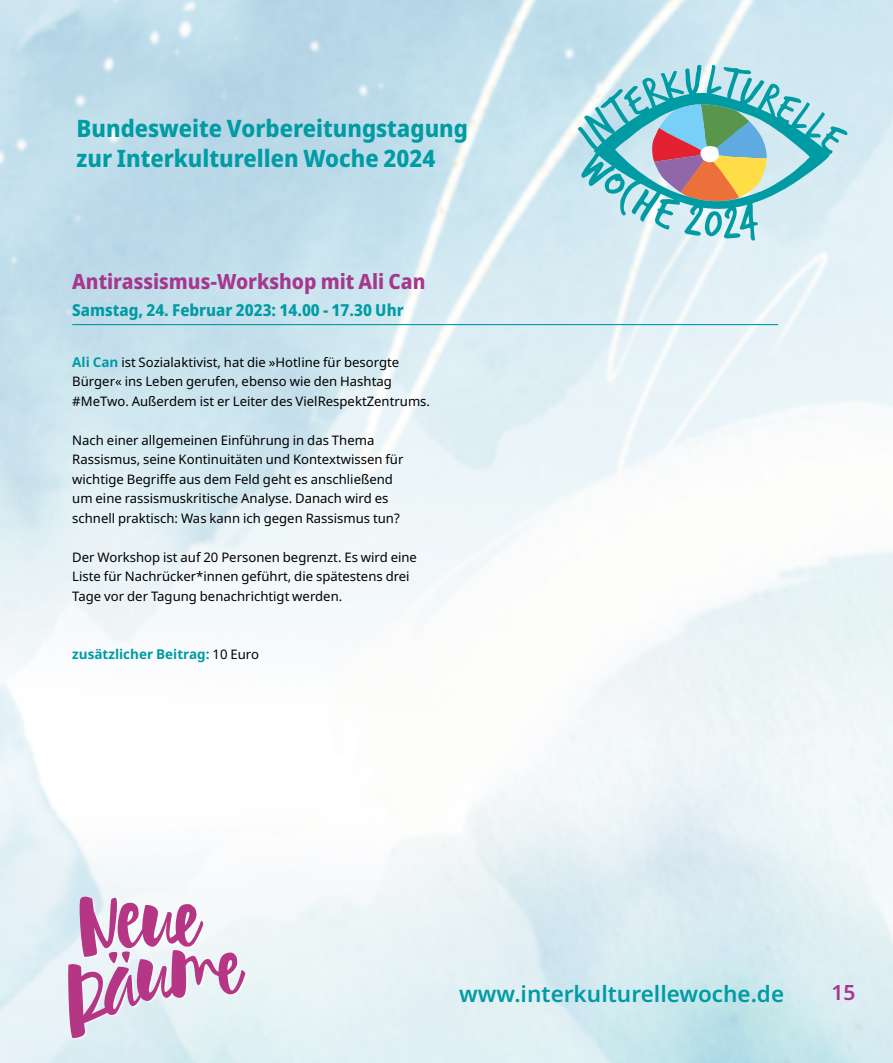
<style>
.page{position:relative;width:893px;height:1063px;background:#fff}
.page>*{position:absolute;margin:0;border:0;box-sizing:border-box;transform-origin:0 0}
._01_Head_Noto_semiecondensedextra_16{font:800 semi-condensed 24px "Noto Sans";color:#009ba3}
.t1{font:600 22.5px "Noto Sans";color:#009ba3}
._01_Head_Noto_semiecondensedextra_16-2{font:800 semi-condensed 21px "Noto Sans";color:#a5388d}
.t2{font:600 21px "Noto Sans";color:#a5388d}
._01_Head_Noto_semiecondensedextra_16-3{font:800 semi-condensed 16.5px "Noto Sans";color:#009ba3}
._01_Fließ_Noto_875_ohne_Einzug{font:700 13.5px "Noto Sans";color:#009ba3}
._01_Fließ_Noto_875_ohne_Einzug-2{font:13.2px/19.5px "Noto Sans";color:#000}
.s1{font-weight:700;font-size:13.5px;color:#009ba3}
.s2{font-weight:400;font-size:13.2px;color:#000}
</style>
<div class="page">
<svg style="left:578px;top:65px;width:269px;height:174px;background:#9fd5de"></svg>
<svg style="left:651px;top:104px;width:116px;height:137px;background:#98afa6"></svg>
<svg style="left:68px;top:897px;width:179px;height:142px"></svg>
<hr style="left:72px;top:324px;width:706px;height:1px;background:#009ba3">
<p class="_01_Head_Noto_semiecondensedextra_16" style="left:77px;top:111px;width:393px">Bundesweite Vorbereitungstagung</p>
<p class="_01_Head_Noto_semiecondensedextra_16" style="left:77px;top:141px;width:360px">zur Interkulturellen Woche 2024</p>
<p class="_01_Head_Noto_semiecondensedextra_16-2" style="left:72px;top:266px;width:355px">Antirassismus-Workshop mit Ali Can</p>
<p class="_01_Head_Noto_semiecondensedextra_16-3" style="left:72px;top:297px;width:333px">Samstag, 24. Februar 2023: 14.00 - 17.30 Uhr</p>
<p class="_01_Fließ_Noto_875_ohne_Einzug-2" style="left:72px;top:352px;width:359px"><span class="s1">Ali Can</span> ist Sozialaktivist, hat die »Hotline für besorgte<br>Bürger« ins Leben gerufen, ebenso wie den Hashtag #MeTwo. Außerdem ist er Leiter des VielRespektZentrums.</p>
<p class="_01_Fließ_Noto_875_ohne_Einzug-2" style="left:72px;top:430px;width:333px">Nach einer allgemeinen Einführung in das Thema Rassismus, seine Kontinuitäten und Kontextwissen für wichtige Begriffe aus dem Feld geht es anschließend um eine rassismuskritische Analyse. Danach wird es schnell praktisch: Was kann ich gegen Rassismus tun?</p>
<p class="_01_Fließ_Noto_875_ohne_Einzug-2" style="left:72px;top:547px;width:346px">Der Workshop ist auf 20 Personen begrenzt. Es wird eine<br>Liste für Nachrücker*innen geführt, die spätestens drei<br>Tage vor der Tagung benachrichtigt werden.</p>
<p class="_01_Fließ_Noto_875_ohne_Einzug" style="left:72px;top:645px;width:188px">zusätzlicher Beitrag: <span class="s2">10 Euro</span></p>
<p class="t1" style="left:459px;top:981px;width:326px">www.interkulturellewoche.de</p>
<p class="t2" style="left:831px;top:981px;width:26px">15</p>
</div>
